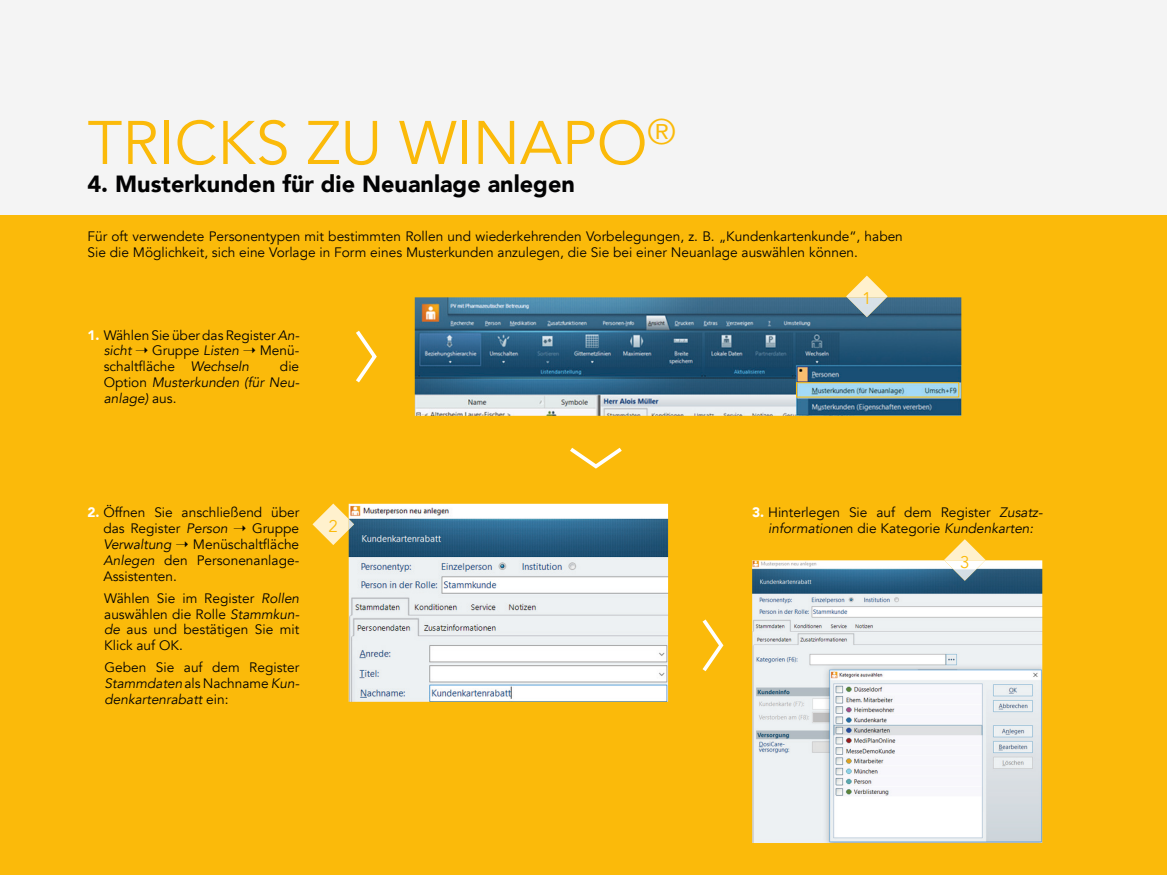
<style>
.page{position:relative;width:1167px;height:875px;background:#f4f4f4}
.page>*{position:absolute;margin:0;border:0;box-sizing:border-box;transform-origin:0 0}
.t1{font:60.86px "Avenir";color:#fbba0a}
.t2{font:900 23.38px "Avenir";color:#020203}
.t3{font:16.87px "Avenir";color:#fbba0a}
.t4{font:13.69px/15.9px "Avenir";color:#020203;text-align:justify}
.t5{font:italic 13.69px/15.9px "Avenir";color:#020203;text-align:justify}
.s1{font-weight:900;color:#fff}
.s2{font-style:italic}
.s3{font-style:normal}
</style>
<div class="page">
<div style="left:0;top:215px;width:1167px;height:660px;background:#fbba0a"></div>
<img style="left:415px;top:297px;width:546px;height:119px">
<img style="left:752px;top:560px;width:290px;height:283px">
<svg style="left:356px;top:330px;width:21px;height:53px"></svg>
<svg style="left:846px;top:276px;width:41px;height:21px"></svg>
<img style="left:847px;top:297px;width:39px;height:20px">
<svg style="left:570px;top:447px;width:52px;height:22px"></svg>
<svg style="left:944px;top:539px;width:41px;height:21px"></svg>
<img style="left:944px;top:560px;width:41px;height:21px">
<div style="left:796px;top:382px;width:163px;height:16px;border:1px solid #fbba0a"></div>
<img style="left:349px;top:504px;width:319px;height:198px">
<svg style="left:312px;top:504px;width:42px;height:41px"></svg>
<svg style="left:702px;top:619px;width:22px;height:53px"></svg>
<h1 class="t1" style="left:87px;top:107px;width:590px">TRICKS ZU WINAPO<sup>®</sup></h1>
<h2 class="t2" style="left:87px;top:164px;width:489px">4. Musterkunden für die Neuanlage anlegen</h2>
<p class="t4" style="left:87px;top:229px;width:817px">Für oft verwendete Personentypen mit bestimmten Rollen und wiederkehrenden Vorbelegungen, z. B. „Kundenkartenkunde“, haben<br>Sie die Möglichkeit, sich eine Vorlage in Form eines Musterkunden anzulegen, die Sie bei einer Neuanlage auswählen können.</p>
<p class="t4" style="left:104px;top:327px;width:197px;text-indent:-16px"><span class="s1">1.</span> Wählen Sie über das Register <span class="s2">An&shy;sicht</span> ➝ Gruppe <span class="s2">Listen</span> ➝ Menü&shy;schaltfläche <span class="s2">Wechseln</span></p>
<p class="t5" style="left:104px;top:359px;width:197px;text-indent:176px"><span class="s3">die Option</span> Musterkunden (für Neu&shy;anlage) <span class="s3">aus.</span></p>
<p class="t4" style="left:103px;top:505px;width:197px;text-indent:-16px"><span class="s1">2.</span> Öffnen Sie anschließend über das Register <span class="s2">Person</span> ➝ Gruppe <span class="s2">Verwaltung</span> ➝ Menüschaltfläche <span class="s2">Anlegen</span> den Personenanlage-Assistenten.</p>
<p class="t4" style="left:104px;top:590px;width:196px">Wählen Sie im Register <span class="s2">Rollen </span>auswählen die Rolle <span class="s2">Stammkun&shy;de</span> aus und bestätigen Sie mit Klick auf OK.</p>
<p class="t4" style="left:105px;top:659px;width:196px">Geben Sie auf dem Register <span class="s2">Stammdaten</span> als Nachname <span class="s2">Kun&shy;denkartenrabatt</span> ein:</p>
<p class="t3" style="left:328px;top:516px;width:11px">2</p>
<p class="t3" style="left:862px;top:288px;width:11px">1</p>
<p class="t4" style="left:752px;top:505px;width:292px;text-align:center"><span class="s1">3.</span> Hinterlegen Sie auf dem Register <span class="s2">Zusatz&shy;informatione</span>n die Kategorie <span class="s2">Kundenkarten:</span></p>
<p class="t3" style="left:960px;top:552px;width:11px">3</p>
</div>
